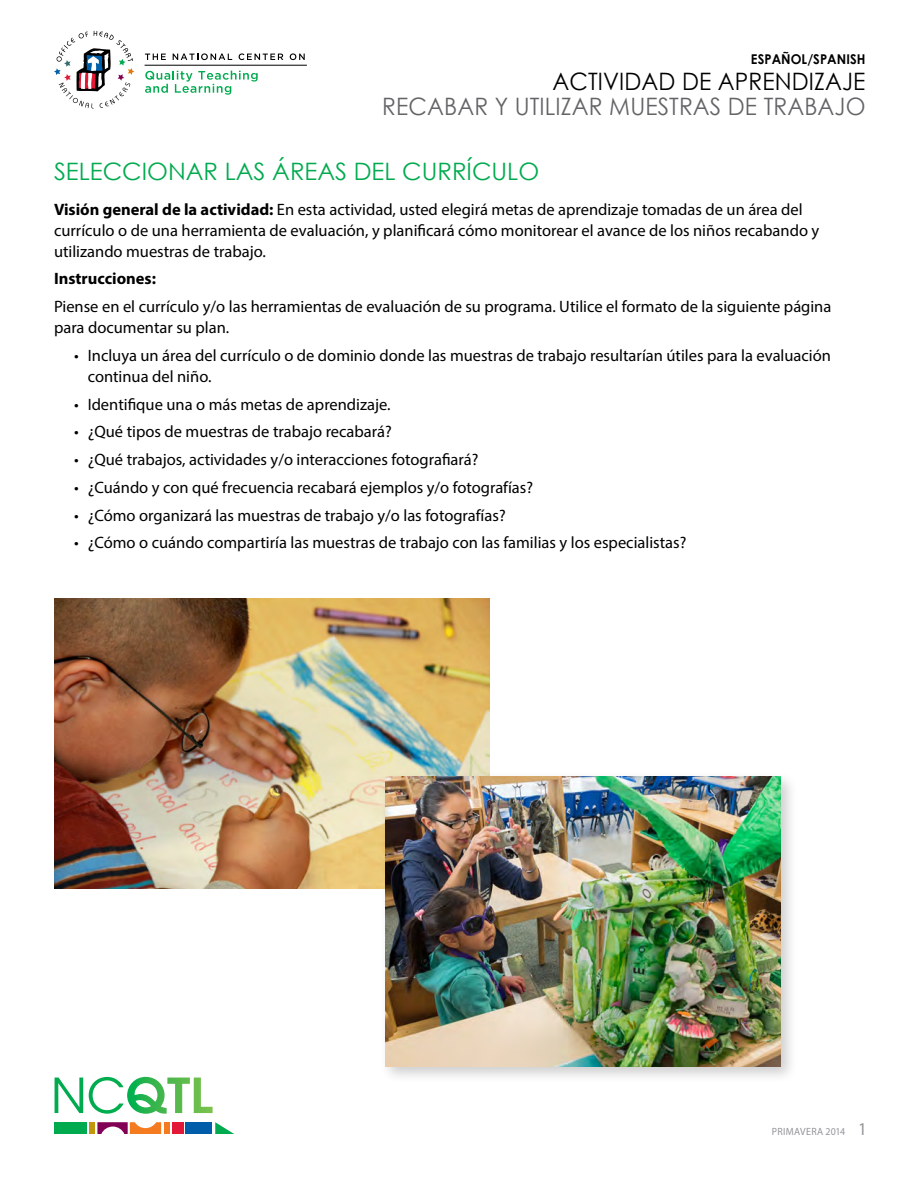
<style>
.page{position:relative;width:918px;height:1188px;background:#fff}
.page>*{position:absolute;margin:0;border:0;box-sizing:border-box;transform-origin:0 0}
.t1{font:24px/25.5px "Century Gothic";letter-spacing:.005em;color:#636466;text-align:right;scale:.95 1}
.t2{font:24px "Century Gothic";color:#00aa4f}
.body{font:16.5px/21px "Myriad Pro";color:#000}
.t3{font:700 16.5px "Myriad Pro";color:#000}
.t4{font:700 13.5px "Century Gothic";letter-spacing:.005em;color:#000;scale:.95 1}
.t5{font:10.5px "Myriad Pro";letter-spacing:.025em;color:#939598;scale:.95 1}
.s1{color:#000}
.s2{font-weight:700}
.s3{font-size:18px}
</style>
<div class="page">
<div style="left:54px;top:1122px;width:33px;height:12px;background:#00aa4f"></div>
<svg style="left:97px;top:1122px;width:64px;height:12px"></svg>
<div style="left:164px;top:1122px;width:6px;height:12px;background:#f47b20"></div>
<div style="left:185px;top:1122px;width:27px;height:12px;background:#005daa"></div>
<svg style="left:55px;top:1077px;width:158px;height:37px"></svg>
<svg style="left:215px;top:1122px;width:19px;height:12px"></svg>
<div style="left:172px;top:1122px;width:11px;height:12px;background:#e31837"></div>
<div style="left:89px;top:1122px;width:6px;height:12px;background:#c4960c"></div>
<svg style="left:145px;top:54px;width:21px;height:6px"></svg>
<svg style="left:173px;top:53px;width:59px;height:7px"></svg>
<svg style="left:239px;top:53px;width:44px;height:7px"></svg>
<svg style="left:290px;top:53px;width:15px;height:7px"></svg>
<hr style="left:145px;top:65px;width:162px;height:1px;background:#000">
<svg style="left:145px;top:71px;width:113px;height:24px"></svg>
<svg style="left:54px;top:31px;width:80px;height:78px"></svg>
<img style="left:54px;top:598px;width:435px;height:290px">
<div style="left:379px;top:771px;width:419px;height:313px;background:#000;opacity:.2"></div>
<img style="left:385px;top:776px;width:396px;height:290px">
<p class="t4" style="left:751px;top:51px;width:122px">ESPAÑOL/SPANISH</p>
<h1 class="t1" style="left:382px;top:68px;width:510px"><span class="s1">ACTIVIDAD DE APRENDIZAJE<br></span>RECABAR Y UTILIZAR MUESTRAS DE TRABAJO</h1>
<h2 class="t2" style="left:54px;top:155px;width:487px">SELECCIONAR LAS ÁREAS DEL CURRÍCULO</h2>
<p class="body" style="left:54px;top:198px;width:767px"><span class="s2">Visión general de la actividad:</span> En esta actividad, usted elegirá metas de aprendizaje tomadas de un área del currículo o de una herramienta de evaluación, y planificará cómo monitorear el avance de los niños recabando y utilizando muestras de trabajo.</p>
<h3 class="t3" style="left:54px;top:268px;width:104px">Instrucciones:</h3>
<p class="body" style="left:54px;top:296px;width:779px">Piense en el currículo y/o las herramientas de evaluación de su programa. Utilice el formato de la siguiente página para documentar su plan.</p>
<p class="body" style="left:88px;top:344px;width:745px;text-indent:-13px">• Incluya un área del currículo o de dominio donde las muestras de trabajo resultarían útiles para la evaluación continua del niño.</p>
<p class="body" style="left:74px;top:393px;width:318px">• Identifique una o más metas de aprendizaje.</p>
<p class="body" style="left:74px;top:421px;width:319px">• ¿Qué tipos de muestras de trabajo recabará?</p>
<p class="body" style="left:74px;top:449px;width:406px">• ¿Qué trabajos, actividades y/o interacciones fotografiará?</p>
<p class="body" style="left:74px;top:476px;width:460px">• ¿Cuándo y con qué frecuencia recabará ejemplos y/o fotografías?</p>
<p class="body" style="left:74px;top:504px;width:433px">• ¿Cómo organizará las muestras de trabajo y/o las fotografías?</p>
<p class="body" style="left:74px;top:532px;width:614px">• ¿Cómo o cuándo compartiría las muestras de trabajo con las familias y los especialistas?</p>
<p class="t5" style="left:772px;top:1125px;width:101px">PRIMAVERA 2014 <span class="s3">1</span></p>
</div>
